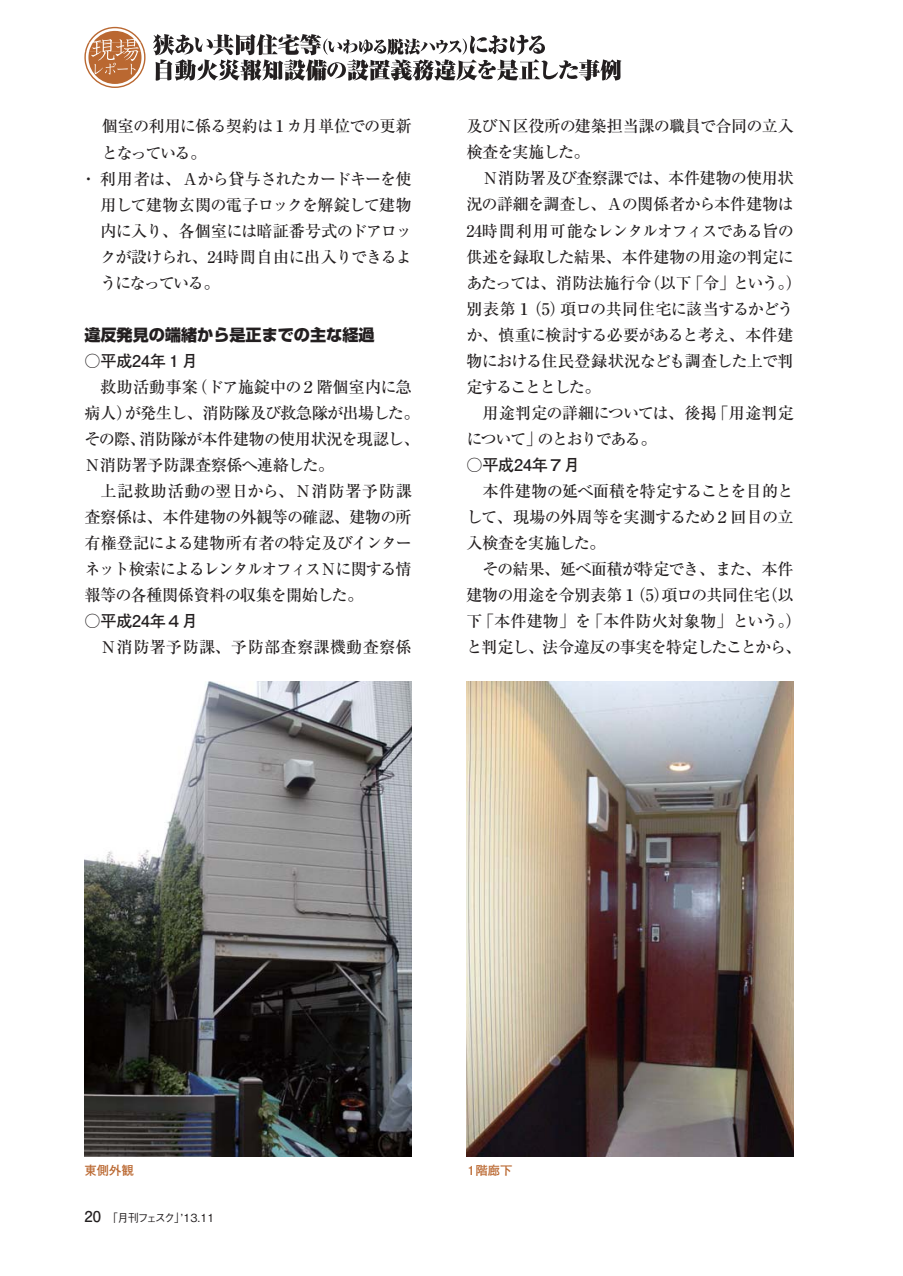
<style>
.page{position:relative;width:903px;height:1276px;background:#fff}
.page>*{position:absolute;margin:0;border:0;box-sizing:border-box;transform-origin:0 0}
.t1{font:16.1px/26.1px "Ryumin Pr 6 N Medium 90 msp RKSJ H";letter-spacing:-.05em;color:#231f20;text-align:justify}
.t2{font:16.1px/26.1px "Ryumin Pr 6 N Medium 90 msp RKSJ H";letter-spacing:-.02em;color:#231f20}
.t3{font:16.1px/26.1px "Ryumin Pr 6 N Medium 90 msp RKSJ H";letter-spacing:-.085em;color:#231f20}
.t4{font:16.1px "Futo Go B101 Pr 6 N Bold 90 msp RKSJ H";letter-spacing:-.01em;color:#231f20}
.t5{font:16.1px "Ryumin Pr 6 N Medium 90 msp RKSJ H";letter-spacing:-.075em;color:#231f20}
.t6{font:16.1px "Ryumin Pr 6 N Medium 90 msp RKSJ H";letter-spacing:.02em;color:#231f20}
.t7{font:16.1px "Shin Go Pr 6 N Heavy 90 msp RKSJ H";color:#231f20}
.t8{font:16.1px "Ryumin Pr 6 N Medium 90 msp RKSJ H";letter-spacing:-.095em;color:#231f20}
.t9{font:12.42px "Futo Go B101 Pr 6 N Bold 90 msp RKSJ H";color:#ba6831}
.t10{font:11.2px "Gothic BBB Pr 6 N Medium 90 msp RKSJ H";letter-spacing:-.105em;color:#231f20}
.s1{font-family:"Futo Go B101 Pr 6 N Bold 90 msp RKSJ H";font-size:14.88px}
</style>
<div class="page">
<svg style="left:84px;top:27px;width:62px;height:61px"></svg>
<svg style="left:153px;top:34px;width:468px;height:47px"></svg>
<img style="left:466px;top:681px;width:328px;height:475px">
<img style="left:84px;top:681px;width:328px;height:475px">
<p class="t1" style="left:102px;top:116px;width:312px">個室の利用に係る契約は１カ月単位での更新</p>
<p class="t1" style="left:102px;top:142px;width:106px">となっている。</p>
<p class="t5" style="left:80px;top:172px;width:333px">・ 利用者は、Ａから貸与されたカードキーを使</p>
<p class="t1" style="left:101px;top:194px;width:313px">用して建物玄関の電子ロックを解錠して建物</p>
<p class="t1" style="left:101px;top:220px;width:313px">内に入り、各個室には暗証番号式のドアロッ</p>
<p class="t1" style="left:101px;top:246px;width:313px">クが設けられ、24時間自由に出入りできるよ</p>
<p class="t8" style="left:101px;top:277px;width:121px">うになっている。</p>
<p class="t7" style="left:84px;top:329px;width:292px">違反発見の端緒から是正までの主な経過</p>
<p class="t4" style="left:84px;top:355px;width:115px">○平成24年１月</p>
<p class="t2" style="left:84px;top:376px;width:337px;text-indent:16px">救助活動事案（ドア施錠中の２階個室内に急病人）が発生し、消防隊及び救急隊が出場した。その際、消防隊が本件建物の使用状況を現認し、<br>Ｎ消防署予防課査察係へ連絡した。</p>
<p class="t1" style="left:84px;top:480px;width:329px;text-indent:16px">上記救助活動の翌日から、Ｎ消防署予防課査察係は、本件建物の外観等の確認、建物の所有権登記による建物所有者の特定及びインターネット検索によるレンタルオフィスＮに関する情報等の各種関係資料の収集を開始した。</p>
<p class="t4" style="left:84px;top:615px;width:115px">○平成24年４月</p>
<p class="t6" style="left:101px;top:641px;width:313px">Ｎ消防署予防課、予防部査察課機動査察係</p>
<p class="t1" style="left:466px;top:115px;width:329px">及びＮ区役所の建築担当課の職員で合同の立入検査を実施した。</p>
<p class="t1" style="left:466px;top:168px;width:337px;text-align:left;text-indent:16px">Ｎ消防署及び査察課では、本件建物の使用状況の詳細を調査し、Ａの関係者から本件建物は<br>24時間利用可能なレンタルオフィスである旨の供述を録取した結果、本件建物の用途の判定にあたっては、消防法施行令（以下「令」という。）別表第１（5）項ロの共同住宅に該当するかどうか、慎重に検討する必要があると考え、本件建物における住民登録状況なども調査した上で判定することとした。</p>
<p class="t3" style="left:466px;top:402px;width:329px;text-indent:16px">用途判定の詳細については、後掲「用途判定について」のとおりである。</p>
<p class="t4" style="left:466px;top:459px;width:115px">○平成24年７月</p>
<p class="t1" style="left:466px;top:480px;width:329px;text-indent:16px">本件建物の延べ面積を特定することを目的として、現場の外周等を実測するため２回目の立入検査を実施した。</p>
<p class="t1" style="left:466px;top:558px;width:337px;text-align:center">その結果、延べ面積が特定でき、また、本件<br>建物の用途を令別表第１（5）項ロの共同住宅（以下「本件建物」を「本件防火対象物」という。）と判定し、法令違反の事実を特定したことから、</p>
<p class="t9" style="left:84px;top:1165px;width:51px">東側外観</p>
<p class="t9" style="left:465px;top:1165px;width:49px">１階廊下</p>
<p class="t10" style="left:84px;top:1213px;width:132px"><span class="s1">20</span> 「月刊フェスク」ʼ13.11</p>
</div>
